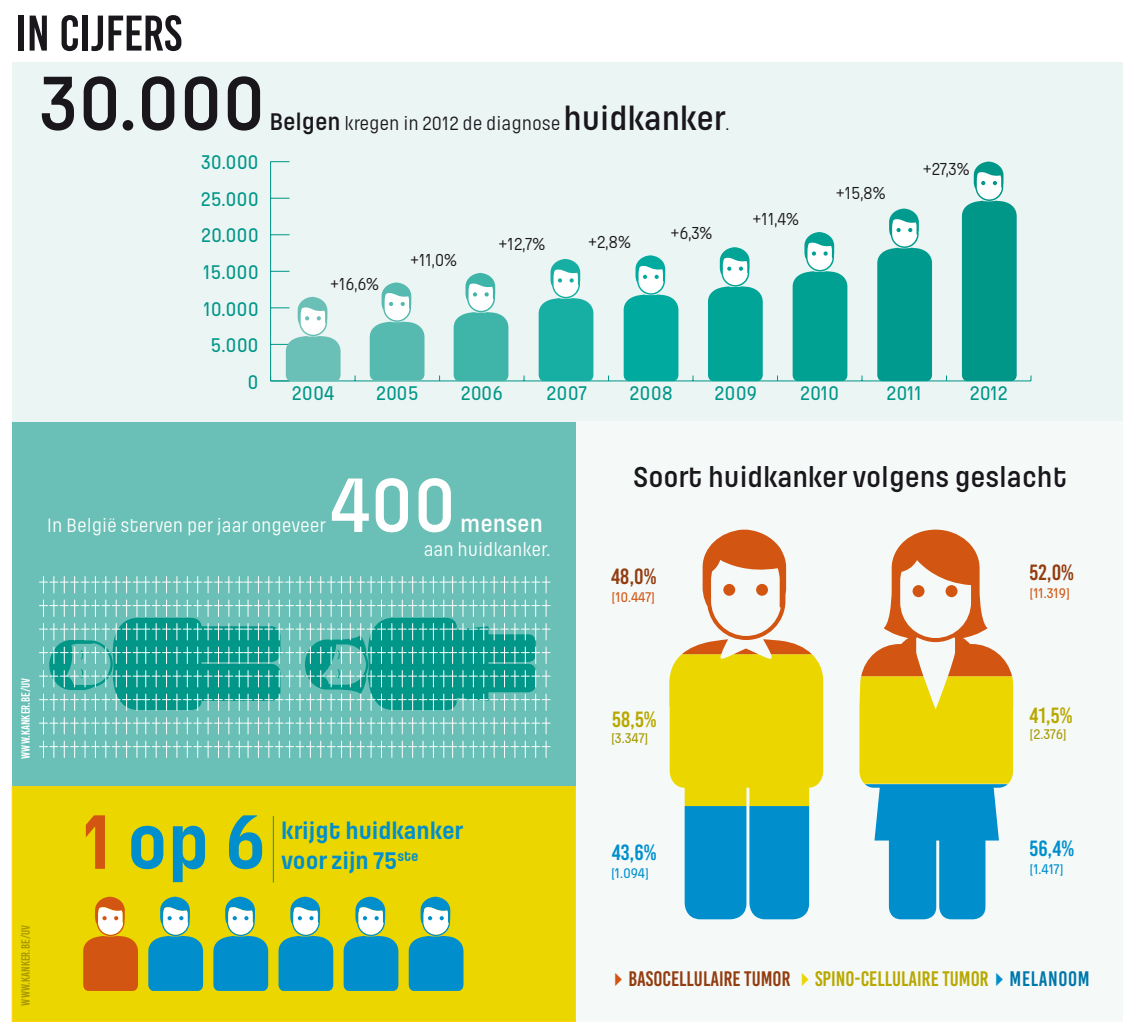
<style>
.page{position:relative;width:1134px;height:1035px;background:#fff}
.page>*{position:absolute;margin:0;border:0;box-sizing:border-box;transform-origin:0 0}
.t1{font:600 80px "Pilcrow";color:#1a171c}
.t2{font:700 80px "Pilcrow";color:#008fcc}
.t3{font:600 80px "Pilcrow";color:#fff}
.t4{font:50px "Bebas Kai";color:#1a171c}
.t5{font:600 30px "Pilcrow";color:#1a171c}
.t6{font:700 25px/30px "Pilcrow";color:#008fcc}
.t7{font:600 25px "Pilcrow";letter-spacing:-.005em;color:#fff}
.t8{font:22px "Bebas Kai";color:#933d10}
.t9{font:22px "Bebas Kai";color:#b8a800}
.t10{font:22px "Bebas Kai";color:#008fcc}
.t11{font:21px "Bebas Kai";color:#b8a800}
.t12{font:500 20.6px "Pilcrow";color:#009688}
.t13{font:20px "Pilcrow";letter-spacing:-.005em;color:#fff}
.t14{font:20px "Pilcrow";color:#1a171c}
.t15{font:18px "Pilcrow";color:#1a171c}
.t16{font:500 14.6px "Pilcrow";color:#d25511}
.t17{font:500 14.6px "Pilcrow";letter-spacing:-.01em;color:#a79900}
.t18{font:500 14.6px "Pilcrow";letter-spacing:-.015em;color:#008fcc}
.t19{font:12px "Bebas Kai";color:#fff}
.t20{font:12px "Bebas Kai";color:#a79900}
.s1{font-weight:600;font-size:25px}
.s2{font-weight:600;font-size:35px}
.s3{color:#d25511}
.s4{color:#933d10}
.s5{color:#ecd600}
.s6{color:#008fcc}
.s7{color:#0077a9}
</style>
<div class="page">
<div style="left:12px;top:421px;width:564px;height:365px;background:#6ac0b6"></div>
<div style="left:12px;top:62px;width:1111px;height:359px;background:#ebf5f3"></div>
<svg style="left:39px;top:576px;width:511px;height:17px"></svg>
<svg style="left:39px;top:717px;width:511px;height:17px"></svg>
<svg style="left:39px;top:741px;width:511px;height:16px"></svg>
<div style="left:12px;top:786px;width:564px;height:236px;background:#ecd600;border:1px solid #ffd200"></div>
<hr style="left:273px;top:816px;width:1px;height:66px;background:#008fcc">
<svg style="left:83px;top:896px;width:55px;height:95px"></svg>
<svg style="left:148px;top:896px;width:55px;height:95px"></svg>
<svg style="left:213px;top:896px;width:55px;height:95px"></svg>
<svg style="left:278px;top:896px;width:55px;height:95px"></svg>
<svg style="left:344px;top:896px;width:54px;height:95px"></svg>
<svg style="left:409px;top:896px;width:54px;height:95px"></svg>
<hr style="left:271px;top:380px;width:760px;height:1px;background:#009688">
<hr style="left:270px;top:162px;width:1px;height:219px;background:#009688">
<svg style="left:271px;top:271px;width:19px;height:1px"></svg>
<svg style="left:271px;top:234px;width:19px;height:1px"></svg>
<svg style="left:271px;top:198px;width:19px;height:1px"></svg>
<svg style="left:271px;top:161px;width:19px;height:1px"></svg>
<svg style="left:270px;top:297px;width:71px;height:84px"></svg>
<svg style="left:370px;top:282px;width:54px;height:98px"></svg>
<svg style="left:454px;top:273px;width:54px;height:108px"></svg>
<svg style="left:539px;top:259px;width:54px;height:122px"></svg>
<svg style="left:624px;top:255px;width:54px;height:126px"></svg>
<svg style="left:708px;top:247px;width:55px;height:134px"></svg>
<svg style="left:793px;top:232px;width:54px;height:149px"></svg>
<svg style="left:877px;top:208px;width:55px;height:173px;background:#30ada3"></svg>
<svg style="left:962px;top:161px;width:55px;height:220px;background:#26a599"></svg>
<div style="left:576px;top:421px;width:546px;height:600px;background:#f5faf9"></div>
<svg style="left:669px;top:529px;width:154px;height:390px"></svg>
<svg style="left:859px;top:529px;width:154px;height:390px"></svg>
<svg style="left:39px;top:600px;width:511px;height:110px"></svg>
<h2 class="t4" style="left:16px;top:6px;width:168px">IN CIJFERS</h2>
<h1 class="t1" style="left:39px;top:64px;width:228px">30.000</h1>
<p class="t12" style="left:201px;top:152px;width:59px">30.OOO</p>
<p class="t12" style="left:201px;top:189px;width:60px">25.OOO</p>
<p class="t12" style="left:201px;top:225px;width:59px">20.OOO</p>
<p class="t12" style="left:203px;top:262px;width:57px">15.OOO</p>
<p class="t12" style="left:203px;top:298px;width:57px">10.OOO</p>
<p class="t12" style="left:211px;top:335px;width:50px">5.OOO</p>
<p class="t12" style="left:247px;top:371px;width:13px">0</p>
<p class="t14" style="left:269px;top:114px;width:461px"><span class="s1">Belgen</span> kregen in 2012 de diagnose<span class="s2">huidkanker</span>.</p>
<p class="t15" style="left:330px;top:275px;width:50px">+16,6%</p>
<p class="t15" style="left:410px;top:251px;width:48px">+11,0%</p>
<p class="t15" style="left:499px;top:235px;width:48px">+12,7%</p>
<p class="t15" style="left:588px;top:233px;width:44px">+2,8%</p>
<p class="t15" style="left:671px;top:224px;width:43px">+6,3%</p>
<p class="t15" style="left:753px;top:210px;width:48px">+11,4%</p>
<p class="t15" style="left:836px;top:184px;width:51px">+15,8%</p>
<p class="t15" style="left:923px;top:160px;width:48px">+27,3%</p>
<p class="t12" style="left:292px;top:383px;width:44px">2004</p>
<p class="t12" style="left:376px;top:383px;width:44px">2005</p>
<p class="t12" style="left:461px;top:383px;width:43px">2006</p>
<p class="t12" style="left:546px;top:383px;width:42px">2007</p>
<p class="t12" style="left:630px;top:383px;width:45px">2008</p>
<p class="t12" style="left:714px;top:383px;width:44px">2009</p>
<p class="t12" style="left:800px;top:383px;width:41px">2010</p>
<p class="t12" style="left:887px;top:383px;width:37px">2011</p>
<p class="t12" style="left:970px;top:383px;width:39px">2012</p>
<h1 class="t3" style="left:330px;top:465px;width:128px">400</h1>
<p class="t13" style="left:47px;top:515px;width:281px">In België sterven per jaar ongeveer</p>
<p class="t7" style="left:460px;top:511px;width:84px">mensen</p>
<p class="t13" style="left:424px;top:539px;width:128px">aan huidkanker.</p>
<p class="t19" style="left:19px;top:758px;width:82px;rotate:-90deg">WWW.KANKER.BE/UV</p>
<p class="t20" style="left:19px;top:1005px;width:82px;rotate:-90deg">WWW.KANKER.BE/UV</p>
<h1 class="t2" style="left:83px;top:801px;width:184px"><span class="s3">1</span> op 6</h1>
<p class="t6" style="left:281px;top:816px;width:184px">krijgt huidkanker voor zijn 75<sup>ste</sup></p>
<h3 class="t5" style="left:633px;top:462px;width:435px">Soort huidkanker volgens geslacht</h3>
<p class="t8" style="left:611px;top:564px;width:47px">48,0%</p>
<p class="t8" style="left:1029px;top:561px;width:46px">52,0%</p>
<p class="t16" style="left:611px;top:590px;width:45px">[10.447]</p>
<p class="t16" style="left:1029px;top:586px;width:42px">[11.319]</p>
<p class="t9" style="left:612px;top:707px;width:46px">58,5%</p>
<p class="t17" style="left:611px;top:731px;width:39px">[3.347]</p>
<p class="t9" style="left:1029px;top:703px;width:44px">41,5%</p>
<p class="t17" style="left:1029px;top:727px;width:39px">[2.376]</p>
<p class="t10" style="left:612px;top:840px;width:46px">43,6%</p>
<p class="t10" style="left:1029px;top:836px;width:46px">56,4%</p>
<p class="t18" style="left:611px;top:865px;width:39px">[1.094]</p>
<p class="t18" style="left:1029px;top:862px;width:36px">[1.417]</p>
<p class="t11" style="left:607px;top:967px;width:484px"><span class="s3">✔</span><span class="s4">BASOCELLULAIRE TUMOR</span> <span class="s5">✔</span>SPINO-CELLULAIRE TUMOR<span class="s6">✔</span><span class="s7">MELANOOM</span></p>
</div>
